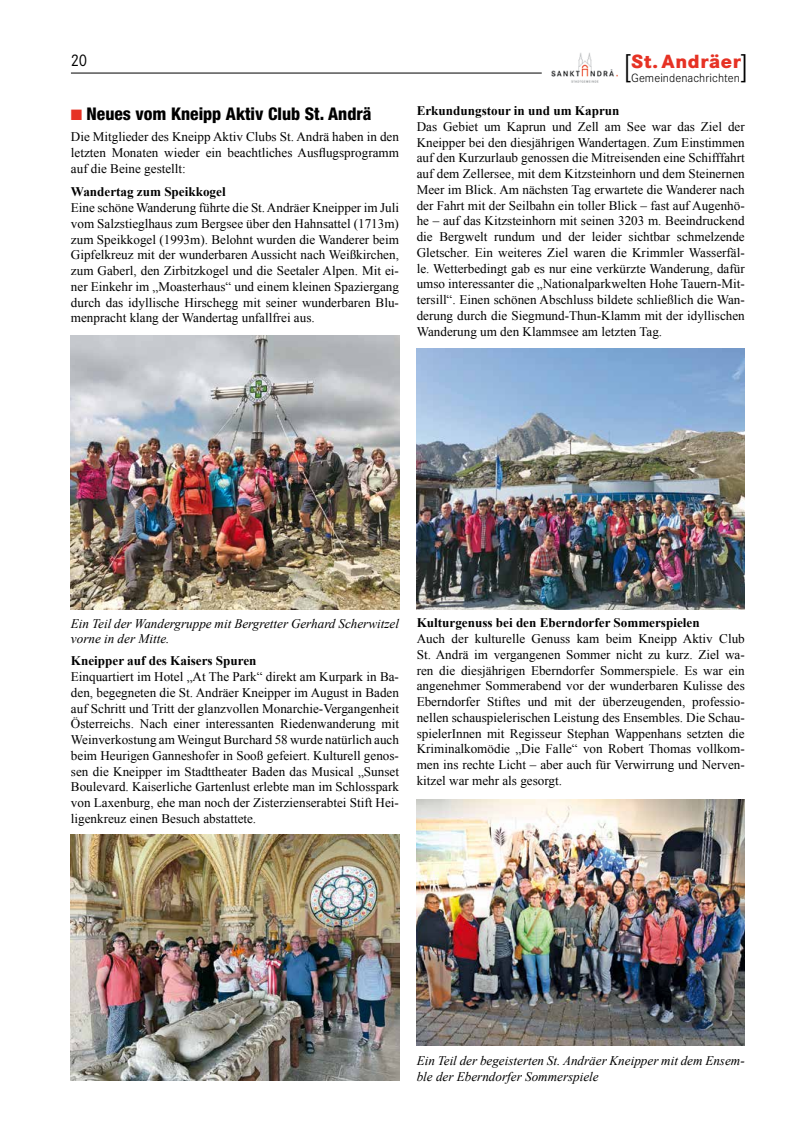
<style>
.page{position:relative;width:798px;height:1134px;background:#fff}
.page>*{position:absolute;margin:0;border:0;box-sizing:border-box;transform-origin:0 0}
.t1{font:300 32.75px "Corporate S";color:#000}
.t2{font:800 19.88px "Corporate S";letter-spacing:.03em;color:#e63224}
.t3{font:800 condensed 17.5px "Helvetica Neue";color:#000}
.t4{font:17.5px "Corporate S";color:#000;scale:.9 1}
.t5{font:13.12px/15.8px "Times New Roman";color:#000;text-align:justify}
.t6{font:italic 13.12px/15.8px "Times New Roman";color:#000}
.t7{font:700 13.12px "Times New Roman";color:#000}
.t8{font:300 12.5px "Corporate S";letter-spacing:.005em;color:#000}
.s1{color:#e63224}
</style>
<div class="page">
<hr style="left:71px;top:73px;width:470px;height:1px;background:#000">
<img style="left:551px;top:53px;width:67px;height:30px">
<img style="left:416px;top:348px;width:328px;height:261px">
<img style="left:416px;top:800px;width:328px;height:246px">
<img style="left:71px;top:335px;width:328px;height:274px">
<img style="left:71px;top:835px;width:328px;height:246px">
<h1 class="t1" style="left:623px;top:47px;width:10px">[</h1>
<h1 class="t1" style="left:739px;top:47px;width:10px">]</h1>
<h3 class="t4" style="left:71px;top:51px;width:20px">20</h3>
<h2 class="t2" style="left:631px;top:50px;width:111px">St. Andräer</h2>
<p class="t8" style="left:631px;top:71px;width:110px">Gemeindenachrichten</p>
<h3 class="t3" style="left:71px;top:103px;width:302px"><span class="s1">■</span> Neues vom Kneipp Aktiv Club St. Andrä</h3>
<p class="t5" style="left:71px;top:129px;width:329px">Die Mitglieder des Kneipp Aktiv Clubs St. Andrä haben in den letzten Monaten wieder ein beachtliches Ausflugsprogramm auf die Beine gestellt:</p>
<p class="t7" style="left:71px;top:183px;width:156px">Wandertag zum Speikkogel</p>
<p class="t5" style="left:71px;top:200px;width:329px">Eine schöne Wanderung führte die St. Andräer Kneipper im Juli vom Salzstieglhaus zum Bergsee über den Hahnsattel (1713m) zum Speikkogel (1993m). Belohnt wurden die Wanderer beim Gipfelkreuz mit der wunderbaren Aussicht nach Weißkirchen, zum Gaberl, den Zirbitzkogel und die Seetaler Alpen. Mit ei&shy;ner Einkehr im „Moasterhaus“ und einem kleinen Spaziergang durch das idyllische Hirschegg mit seiner wunderbaren Blu&shy;menpracht klang der Wandertag unfallfrei aus.</p>
<p class="t7" style="left:416px;top:102px;width:204px">Erkundungstour in und um Kaprun</p>
<p class="t5" style="left:416px;top:118px;width:329px">Das Gebiet um Kaprun und Zell am See war das Ziel der Kneipper bei den diesjährigen Wandertagen. Zum Einstimmen auf den Kurzurlaub genossen die Mitreisenden eine Schifffahrt auf dem Zellersee, mit dem Kitzsteinhorn und dem Steinernen Meer im Blick. Am nächsten Tag erwartete die Wanderer nach der Fahrt mit der Seilbahn ein toller Blick – fast auf Augenhö&shy;he – auf das Kitzsteinhorn mit seinen 3203 m. Beeindruckend die Bergwelt rundum und der leider sichtbar schmelzende Gletscher. Ein weiteres Ziel waren die Krimmler Wasserfäl&shy;le. Wetterbedingt gab es nur eine verkürzte Wanderung, dafür umso interessanter die „Nationalparkwelten Hohe Tauern-Mit&shy;tersill“. Einen schönen Abschluss bildete schließlich die Wan&shy;derung durch die Siegmund-Thun-Klamm mit der idyllischen Wanderung um den Klammsee am letzten Tag.</p>
<p class="t6" style="left:71px;top:615px;width:329px">Ein Teil der Wandergruppe mit Bergretter Gerhard Scherwitzel vorne in der Mitte.</p>
<p class="t7" style="left:71px;top:652px;width:187px">Kneipper auf des Kaisers Spuren</p>
<p class="t5" style="left:71px;top:669px;width:329px">Einquartiert im Hotel „At The Park“ direkt am Kurpark in Ba&shy;den, begegneten die St. Andräer Kneipper im August in Baden auf Schritt und Tritt der glanzvollen Monarchie-Vergangenheit Österreichs. Nach einer interessanten Riedenwanderung mit Weinverkostung am Weingut Burchard 58 wurde natürlich auch beim Heurigen Ganneshofer in Sooß gefeiert. Kulturell genos&shy;sen die Kneipper im Stadttheater Baden das Musical „Sunset Boulevard. Kaiserliche Gartenlust erlebte man im Schlosspark von Laxenburg, ehe man noch der Zisterzienserabtei Stift Hei&shy;ligenkreuz einen Besuch abstattete.</p>
<p class="t7" style="left:416px;top:614px;width:284px">Kulturgenuss bei den Eberndorfer Sommerspielen</p>
<p class="t5" style="left:416px;top:631px;width:329px">Auch der kulturelle Genuss kam beim Kneipp Aktiv Club St. Andrä im vergangenen Sommer nicht zu kurz. Ziel wa&shy;ren die diesjährigen Eberndorfer Sommerspiele. Es war ein angenehmer Sommerabend vor der wunderbaren Kulisse des Eberndorfer Stiftes und mit der überzeugenden, professio&shy;nellen schauspielerischen Leistung des Ensembles. Die Schau&shy;spielerInnen mit Regisseur Stephan Wappenhans setzten die Kriminalkomödie „Die Falle“ von Robert Thomas vollkom&shy;men ins rechte Licht – aber auch für Verwirrung und Nerven&shy;kitzel war mehr als gesorgt.</p>
<p class="t6" style="left:416px;top:1052px;width:329px">Ein Teil der begeisterten St. Andräer Kneipper mit dem Ensem&shy;ble der Eberndorfer Sommerspiele</p>
</div>
